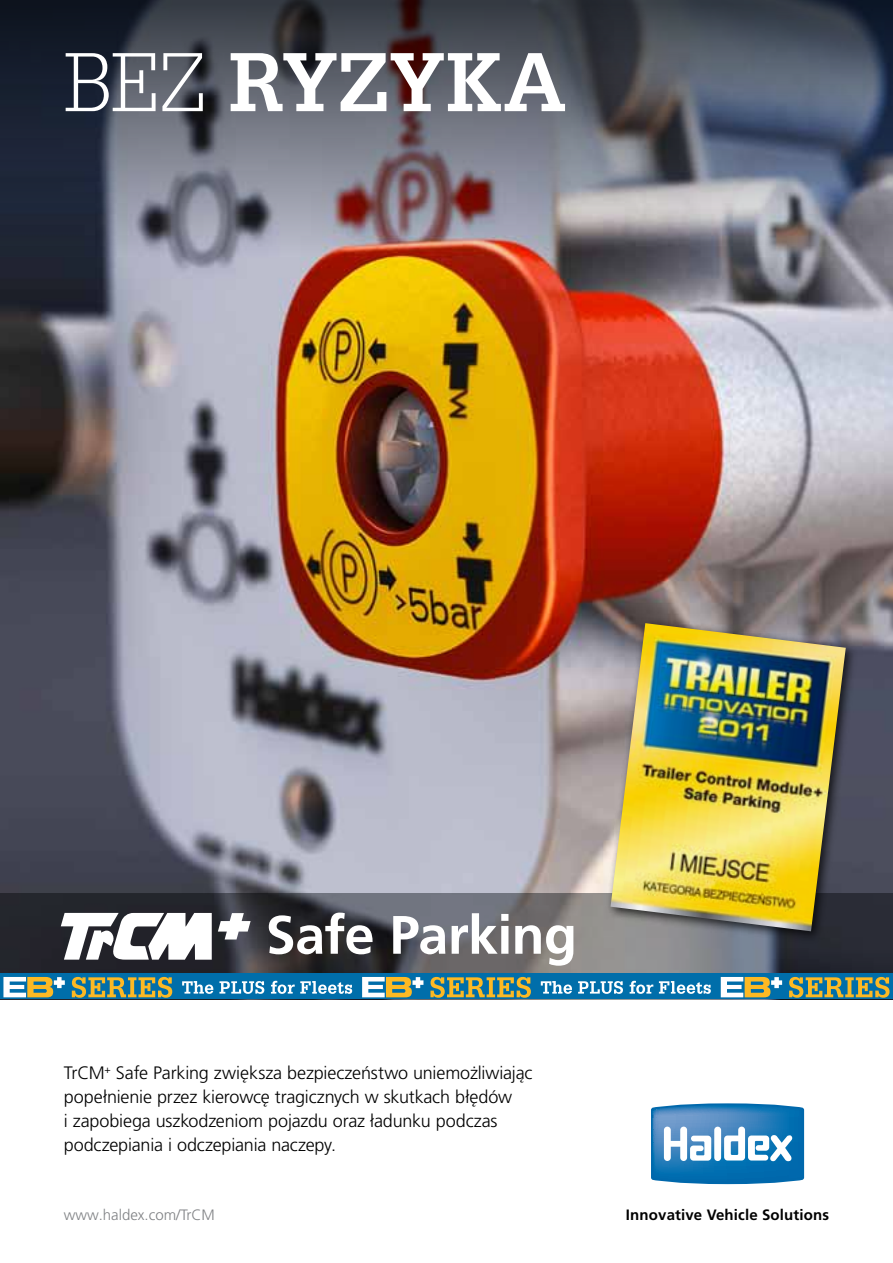
<style>
.page{position:relative;width:893px;height:1263px;background:#fff}
.page>*{position:absolute;margin:0;border:0;box-sizing:border-box;transform-origin:0 0}
.t1{font:700 81px "Glypha LT Std";letter-spacing:.005em;color:#fff}
.t2{font:700 54px "Frutiger LT Pro";letter-spacing:-.015em;color:#fff}
.t3{font:300 18px/24px "Frutiger LT Pro";letter-spacing:-.01em;color:#000}
.t4{font:700 15px "Frutiger LT Pro";letter-spacing:.01em;color:#000}
.t5{font:300 15px "Frutiger LT Pro";color:#808285}
.s1{font-weight:300}
</style>
<div class="page">
<img style="left:0;top:256px;width:893px;height:637px">
<img style="left:0;top:0;width:893px;height:256px">
<svg style="left:0;top:893px;width:893px;height:80px;background:#4d4d52"></svg>
<svg style="left:651px;top:1103px;width:153px;height:81px"></svg>
<svg style="left:218px;top:913px;width:33px;height:26px"></svg>
<svg style="left:61px;top:913px;width:151px;height:47px"></svg>
<div style="left:604px;top:617px;width:254px;height:326px;background:#000;opacity:.75"></div>
<img style="left:610px;top:623px;width:236px;height:308px">
<div style="left:0;top:973px;width:893px;height:26px;background:#006eaa"></div>
<svg style="left:3px;top:977px;width:62px;height:20px"></svg>
<svg style="left:72px;top:977px;width:100px;height:21px"></svg>
<svg style="left:182px;top:981px;width:31px;height:13px"></svg>
<svg style="left:219px;top:981px;width:45px;height:13px"></svg>
<svg style="left:271px;top:981px;width:81px;height:13px"></svg>
<svg style="left:362px;top:977px;width:61px;height:20px"></svg>
<svg style="left:430px;top:977px;width:101px;height:21px"></svg>
<svg style="left:541px;top:981px;width:31px;height:13px"></svg>
<svg style="left:578px;top:981px;width:45px;height:13px"></svg>
<svg style="left:630px;top:981px;width:23px;height:13px"></svg>
<svg style="left:659px;top:981px;width:52px;height:13px"></svg>
<svg style="left:721px;top:977px;width:61px;height:20px"></svg>
<svg style="left:789px;top:977px;width:100px;height:21px"></svg>
<h1 class="t1" style="left:64px;top:32px;width:504px"><span class="s1">BEZ</span> RYZYKA</h1>
<h2 class="t2" style="left:266px;top:903px;width:313px">Safe Parking</h2>
<p class="t3" style="left:64px;top:1061px;width:470px">TrCM<sup>+</sup> Safe Parking zwiększa bezpieczeństwo uniemożliwiając popełnienie przez kierowcę tragicznych w skutkach błędów<br>i zapobiega uszkodzeniom pojazdu oraz ładunku podczas podczepiania i odczepiania naczepy.</p>
<p class="t5" style="left:64px;top:1206px;width:153px">www.haldex.com/TrCM</p>
<p class="t4" style="left:626px;top:1206px;width:205px">Innovative Vehicle Solutions</p>
</div>
